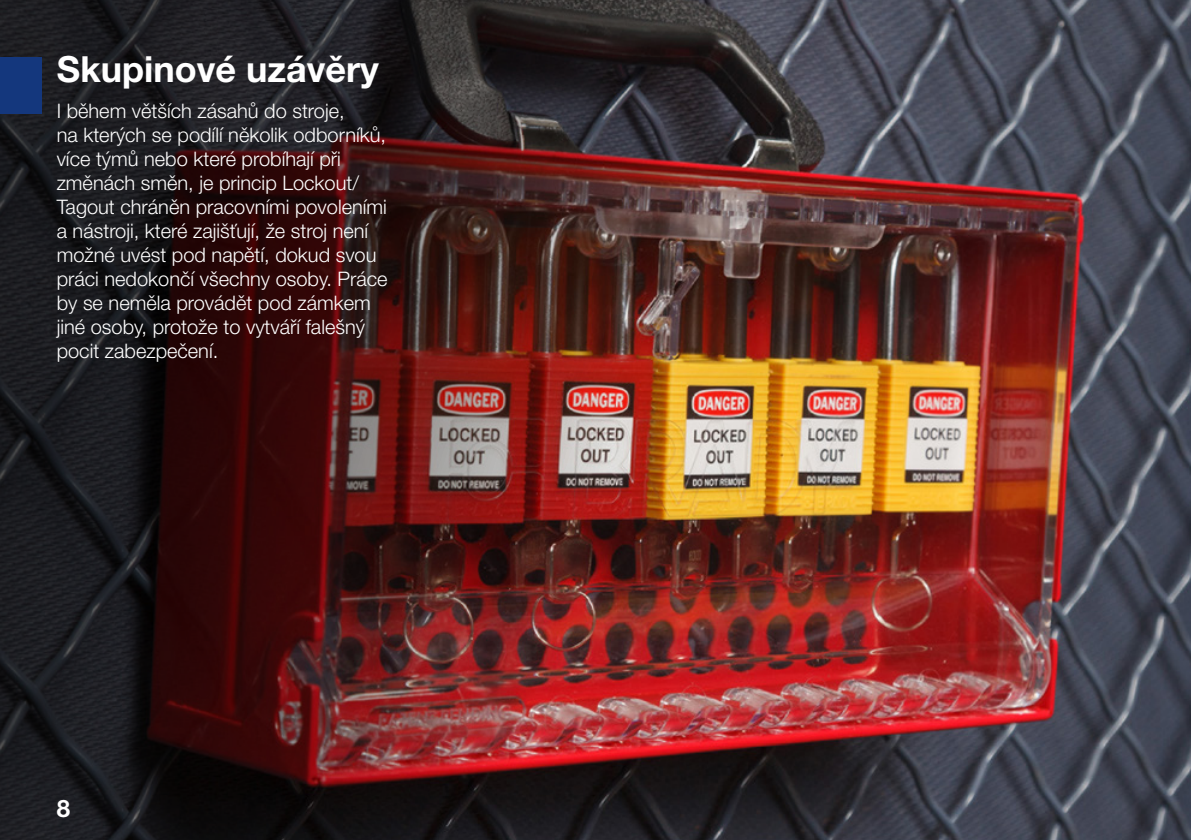
<style>
.page{position:relative;width:1191px;height:840px;background:#fff}
.page>*{position:absolute;margin:0;border:0;box-sizing:border-box;transform-origin:0 0}
.t1{font:700 36px "Helvetica Neue LT Pro";color:#fff}
.t2{font:700 24px "Helvetica Neue LT Pro";color:#fff}
.t3{font:300 20px/24px "Helvetica Neue LT Pro";color:#fff}
</style>
<div class="page">
<img style="left:756px;top:0;width:435px;height:839px">
<img style="left:0;top:0;width:756px;height:839px">
<div style="left:0;top:57px;width:42px;height:56px;background:#14377d"></div>
<h1 class="t1" style="left:57px;top:47px;width:324px">Skupinové uzávěry</h1>
<p class="t3" style="left:57px;top:98px;width:332px">I během větších zásahů do stroje,<br>na kterých se podílí několik odborníků, více týmů nebo které probíhají při změnách směn, je princip Lockout/ Tagout chráněn pracovními povoleními a nástroji, které zajišťují, že stroj není možné uvést pod napětí, dokud svou práci nedokončí všechny osoby. Práce by se neměla provádět pod zámkem jiné osoby, protože to vytváří falešný pocit zabezpečení.</p>
<p class="t2" style="left:57px;top:793px;width:15px">8</p>
</div>
